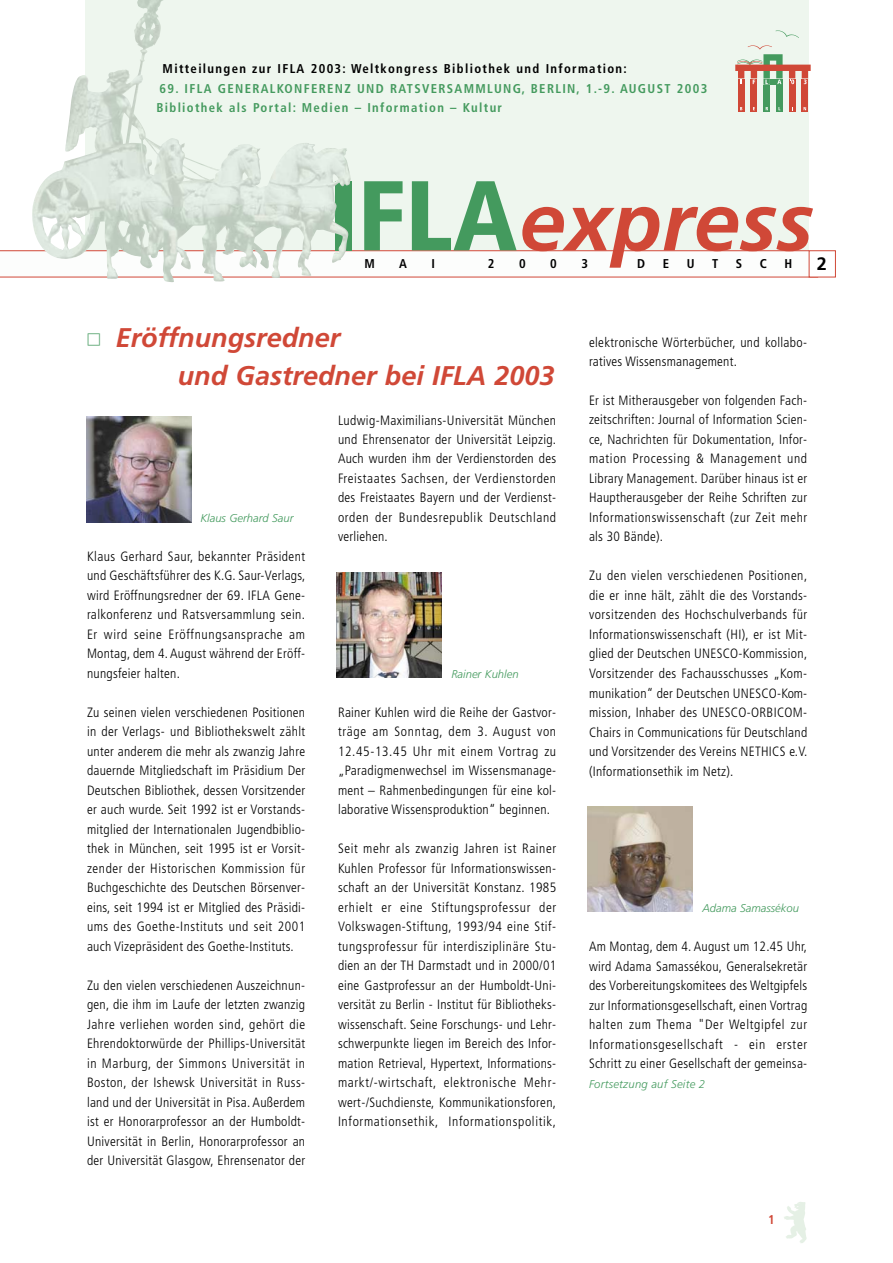
<style>
.page{position:relative;width:893px;height:1263px;background:#fff}
.page>*{position:absolute;margin:0;border:0;box-sizing:border-box;transform-origin:0 0}
.t1{font:italic 700 82.5px "Frutiger";color:#d04837}
.t2{font:italic 700 27px/39px "Frutiger";color:#d04837}
.t3{font:700 18px "Frutiger";color:#000}
.t4{font:300 condensed 13.5px/19.5px "Frutiger";letter-spacing:.02em;color:#000;text-align:justify}
.t5{font:700 condensed 12.75px/19.5px "Frutiger";letter-spacing:.105em;color:#449a5e}
.t6{font:700 condensed 12.75px "Frutiger";letter-spacing:.105em;color:#000}
.t7{font:700 condensed 12.75px "Frutiger";color:#d04837}
.t8{font:italic 300 11.25px "Frutiger";color:#449a5e}
.t9{font:italic 300 11.25px "Frutiger";letter-spacing:.02em;color:#449a5e}
.s1{font-weight:900;font-style:normal;font-stretch:condensed;font-size:99px;color:#449a5e}
.s2{font-family:"Universal Newswith Comm Pi";font-weight:400;font-style:normal;font-size:13.5px;color:#449a5e}
</style>
<div class="page">
<div style="left:85px;top:0;width:723px;height:264px;background:#eef6ee"></div>
<svg style="left:784px;top:1202px;width:22px;height:41px"></svg>
<img style="left:87px;top:417px;width:105px;height:105px">
<img style="left:336px;top:573px;width:106px;height:105px">
<svg style="left:0;top:250px;width:808px;height:27px"></svg>
<img style="left:88px;top:0;width:131px;height:170px">
<svg style="left:775px;top:30px;width:24px;height:8px"></svg>
<div style="left:776px;top:85px;width:6px;height:27px;background:#449a5e"></div>
<div style="left:763px;top:85px;width:6px;height:27px;background:#449a5e"></div>
<div style="left:738px;top:85px;width:6px;height:27px;background:#d04837"></div>
<div style="left:801px;top:85px;width:7px;height:27px;background:#d04837"></div>
<div style="left:789px;top:85px;width:6px;height:27px;background:#d04837"></div>
<div style="left:750px;top:85px;width:7px;height:27px;background:#d04837"></div>
<svg style="left:735px;top:45px;width:75px;height:40px"></svg>
<img style="left:587px;top:807px;width:105px;height:105px">
<p class="t6" style="left:163px;top:64px;width:465px">Mitteilungen zur IFLA 2003: Weltkongress Bibliothek und Information:</p>
<p class="t5" style="left:156px;top:80px;width:552px">69. IFLA GENERALKONFERENZ UND RATSVERSAMMLUNG, BERLIN, 1.-9. AUGUST 2003<br>Bibliothek als Portal: Medien – Information – Kultur</p>
<h1 class="t1" style="left:328px;top:188px;width:486px"><span class="s1">IFLA</span>express</h1>
<p class="t6" style="left:364px;top:259px;width:12px">M</p>
<p class="t6" style="left:399px;top:259px;width:9px">A</p>
<p class="t6" style="left:431px;top:259px;width:5px">I</p>
<p class="t6" style="left:488px;top:259px;width:8px">2</p>
<p class="t6" style="left:519px;top:259px;width:8px">0</p>
<p class="t6" style="left:550px;top:259px;width:8px">0</p>
<p class="t6" style="left:581px;top:259px;width:8px">3</p>
<p class="t6" style="left:637px;top:259px;width:10px">D</p>
<p class="t6" style="left:662px;top:259px;width:8px">E</p>
<p class="t6" style="left:686px;top:259px;width:9px">U</p>
<p class="t6" style="left:712px;top:259px;width:8px">T</p>
<p class="t6" style="left:735px;top:259px;width:8px">S</p>
<p class="t6" style="left:759px;top:259px;width:9px">C</p>
<p class="t6" style="left:784px;top:259px;width:9px">H</p>
<h3 class="t3" style="left:816px;top:256px;width:12px">2</h3>
<h2 class="t2" style="left:178px;top:320px;width:378px;text-indent:-91px"><span class="s2">□</span> Eröffnungsredner<br>und Gastredner bei IFLA 2003</h2>
<p class="t8" style="left:200px;top:514px;width:95px">Klaus Gerhard Saur</p>
<p class="t4" style="left:87px;top:548px;width:220px">Klaus Gerhard Saur, bekannter Präsident und Geschäftsführer des K.G. Saur-Verlags, wird Eröffnungsredner der 69. IFLA Gene&shy;ralkonferenz und Ratsversammlung sein.<br>Er wird seine Eröffnungsansprache am Montag, dem 4. August während der Eröff&shy;nungsfeier halten.</p>
<p class="t4" style="left:87px;top:704px;width:220px">Zu seinen vielen verschiedenen Positionen in der Verlags- und Bibliothekswelt zählt unter anderem die mehr als zwanzig Jahre dauernde Mitgliedschaft im Präsidium Der Deutschen Bibliothek, dessen Vorsitzender er auch wurde. Seit 1992 ist er Vorstands&shy;mitglied der Internationalen Jugendbiblio&shy;thek in München, seit 1995 ist er Vorsit&shy;zender der Historischen Kommission für Buchgeschichte des Deutschen Börsenver&shy;eins, seit 1994 ist er Mitglied des Präsidi&shy;ums des Goethe-Instituts und seit 2001 auch Vizepräsident des Goethe-Instituts.</p>
<p class="t4" style="left:87px;top:977px;width:220px">Zu den vielen verschiedenen Auszeichnun&shy;gen, die ihm im Laufe der letzten zwanzig Jahre verliehen worden sind, gehört die Ehrendoktorwürde der Phillips-Universität in Marburg, der Simmons Universität in Boston, der Ishewsk Universität in Russ&shy;land und der Universität in Pisa. Außerdem ist er Honorarprofessor an der Humboldt-Universität in Berlin, Honorarprofessor an der Universität Glasgow, Ehrensenator der</p>
<p class="t4" style="left:338px;top:411px;width:220px">Ludwig-Maximilians-Universität München und Ehrensenator der Universität Leipzig.<br>Auch wurden ihm der Verdienstorden des Freistaates Sachsen, der Verdienstorden des Freistaates Bayern und der Verdienst&shy;orden der Bundesrepublik Deutschland verliehen.</p>
<p class="t8" style="left:451px;top:670px;width:69px">Rainer Kuhlen</p>
<p class="t4" style="left:338px;top:704px;width:220px">Rainer Kuhlen wird die Reihe der Gastvor&shy;träge am Sonntag, dem 3. August von 12.45-13.45 Uhr mit einem Vortrag zu „Paradigmenwechsel im Wissensmanage&shy;ment – Rahmenbedingungen für eine kol&shy;laborative Wissensproduktion“ beginnen.</p>
<p class="t4" style="left:338px;top:840px;width:220px">Seit mehr als zwanzig Jahren ist Rainer Kuhlen Professor für Informationswissen&shy;schaft an der Universität Konstanz. 1985 erhielt er eine Stiftungsprofessur der Volkswagen-Stiftung, 1993/94 eine Stif&shy;tungsprofessur für interdisziplinäre Stu&shy;dien an der TH Darmstadt und in 2000/01 eine Gastprofessur an der Humboldt-Uni&shy;versität zu Berlin - Institut für Bibliotheks&shy;wissenschaft. Seine Forschungs- und Lehr&shy;schwerpunkte liegen im Bereich des Infor&shy;mation Retrieval, Hypertext, Informations&shy;markt/-wirtschaft, elektronische Mehr&shy;wert-/Suchdienste, Kommunikationsforen, Informationsethik, Informationspolitik,</p>
<p class="t4" style="left:589px;top:333px;width:220px">elektronische Wörterbücher, und kollabo&shy;ratives Wissensmanagement.</p>
<p class="t4" style="left:589px;top:392px;width:220px">Er ist Mitherausgeber von folgenden Fach&shy;zeitschriften: Journal of Information Scien&shy;ce, Nachrichten für Dokumentation, Infor&shy;mation Processing &amp; Management und Library Management. Darüber hinaus ist er Hauptherausgeber der Reihe Schriften zur Informationswissenschaft (zur Zeit mehr als 30 Bände).</p>
<p class="t4" style="left:589px;top:567px;width:220px">Zu den vielen verschiedenen Positionen, die er inne hält, zählt die des Vorstands&shy;vorsitzenden des Hochschulverbands für Informationswissenschaft (HI), er ist Mit&shy;glied der Deutschen UNESCO-Kommission, Vorsitzender des Fachausschusses „Kom&shy;munikation“ der Deutschen UNESCO-Kom&shy;mission, Inhaber des UNESCO-ORBICOM-Chairs in Communications für Deutschland und Vorsitzender des Vereins NETHICS e.V. (Informationsethik im Netz).</p>
<p class="t8" style="left:702px;top:904px;width:98px">Adama Samassékou</p>
<p class="t4" style="left:589px;top:938px;width:220px">Am Montag, dem 4. August um 12.45 Uhr, wird Adama Samassékou, Generalsekretär des Vorbereitungskomitees des Weltgipfels zur Informationsgesellschaft, einen Vortrag halten zum Thema "Der Weltgipfel zur Informationsgesellschaft - ein erster Schritt zu einer Gesellschaft der gemeinsa-</p>
<p class="t9" style="left:589px;top:1079px;width:118px">Fortsetzung auf Seite 2</p>
<p class="t7" style="left:768px;top:1215px;width:8px">1</p>
</div>
